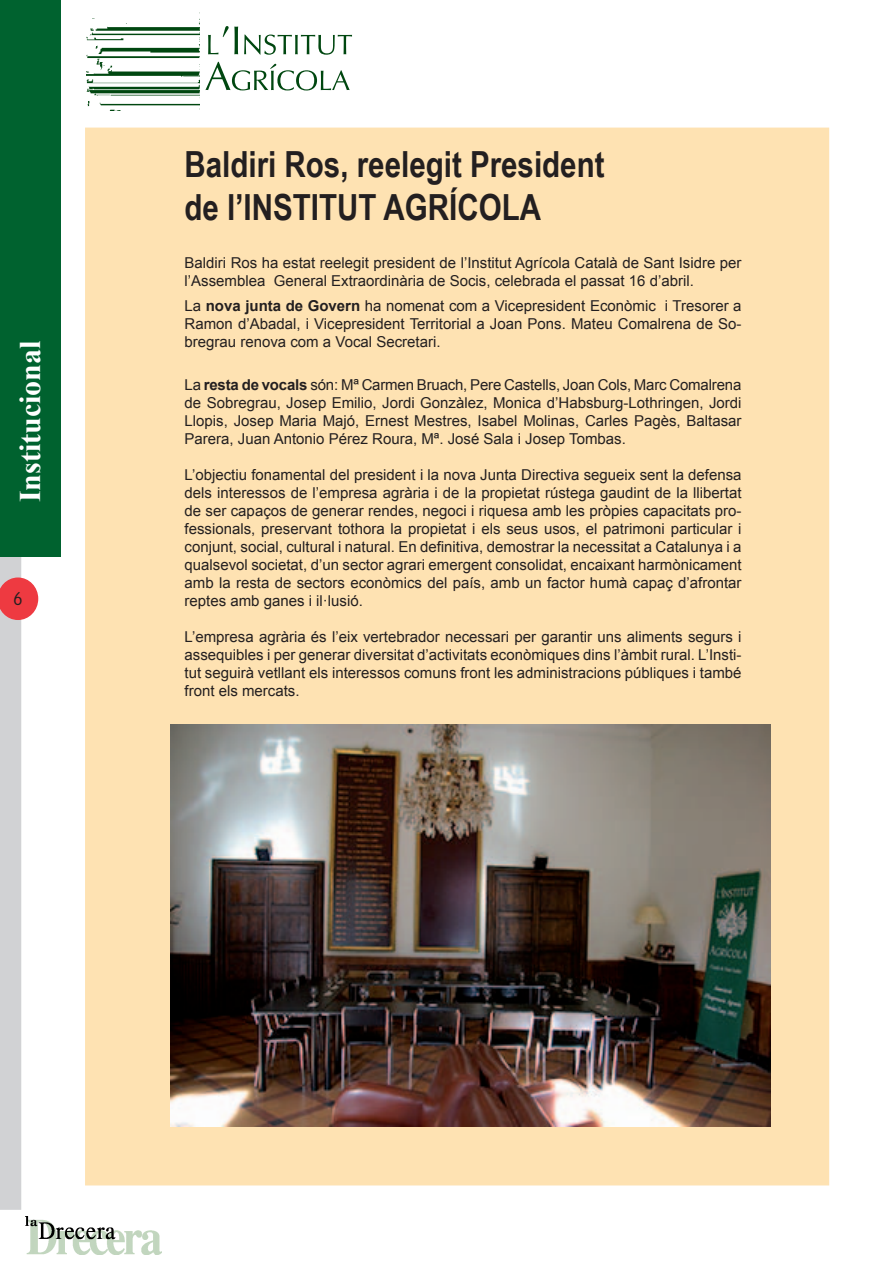
<style>
.page{position:relative;width:893px;height:1263px;background:#fff}
.page>*{position:absolute;margin:0;border:0;box-sizing:border-box;transform-origin:0 0}
.t1{font:700 36px/43.2px "Arial Narrow";color:#231f20}
.t2{font:700 30px "Times New Roman";color:#fff}
.t3{font:100 18px "VAG Rounded Std";color:#231f20}
.t4{font:15px/18px "Arial";color:#231f20;text-align:justify}
.s1{font-weight:700}
</style>
<div class="page">
<svg style="left:0;top:557px;width:38px;height:653px"></svg>
<img style="left:26px;top:1216px;width:136px;height:38px">
<div style="left:86px;top:128px;width:742px;height:1057px;background:#fee2b2"></div>
<img style="left:170px;top:724px;width:600px;height:402px">
<div style="left:0;top:0;width:60px;height:557px;background:#00622f"></div>
<svg style="left:205px;top:26px;width:147px;height:64px"></svg>
<img style="left:87px;top:18px;width:112px;height:93px">
<h2 class="t2" style="left:9px;top:502px;width:163px;rotate:-90deg">Institucional</h2>
<p class="t3" style="left:13px;top:589px;width:11px">6</p>
<h1 class="t1" style="left:185px;top:141px;width:422px">Baldiri Ros, reelegit President de l’INSTITUT AGRÍCOLA</h1>
<p class="t4" style="left:185px;top:254px;width:558px">Baldiri Ros ha estat reelegit president de l’Institut Agrícola Català de Sant Isidre per l’Assemblea General Extraordinària de Socis, celebrada el passat 16 d’abril.</p>
<p class="t4" style="left:185px;top:297px;width:559px">La <span class="s1">nova junta de Govern</span> ha nomenat com a Vicepresident Econòmic i Tresorer a Ramon d’Abadal, i Vicepresident Territorial a Joan Pons. Mateu Comalrena de So&shy;bregrau renova com a Vocal Secretari.</p>
<p class="t4" style="left:185px;top:375px;width:558px">La <span class="s1">resta de vocals</span> són: Mª Carmen Bruach, Pere Castells, Joan Cols, Marc Comalrena de Sobregrau, Josep Emilio, Jordi Gonzàlez, Monica d’Habsburg-Lothringen, Jordi Llopis, Josep Maria Majó, Ernest Mestres, Isabel Molinas, Carles Pagès, Baltasar Parera, Juan Antonio Pérez Roura, Mª. José Sala i Josep Tombas.</p>
<p class="t4" style="left:185px;top:465px;width:559px">L’objectiu fonamental del president i la nova Junta Directiva segueix sent la defensa dels interessos de l’empresa agrària i de la propietat rústega gaudint de la llibertat de ser capaços de generar rendes, negoci i riquesa amb les pròpies capacitats pro&shy;fessionals, preservant tothora la propietat i els seus usos, el patrimoni particular i conjunt, social, cultural i natural. En definitiva, demostrar la necessitat a Catalunya i a qualsevol societat, d’un sector agrari emergent consolidat, encaixant harmònicament amb la resta de sectors econòmics del país, amb un factor humà capaç d’afrontar reptes amb ganes i il·lusió.</p>
<p class="t4" style="left:185px;top:627px;width:559px">L’empresa agrària és l’eix vertebrador necessari per garantir uns aliments segurs i assequibles i per generar diversitat d’activitats econòmiques dins l’àmbit rural. L’Insti&shy;tut seguirà vetllant els interessos comuns front les administracions públiques i també front els mercats.</p>
</div>
